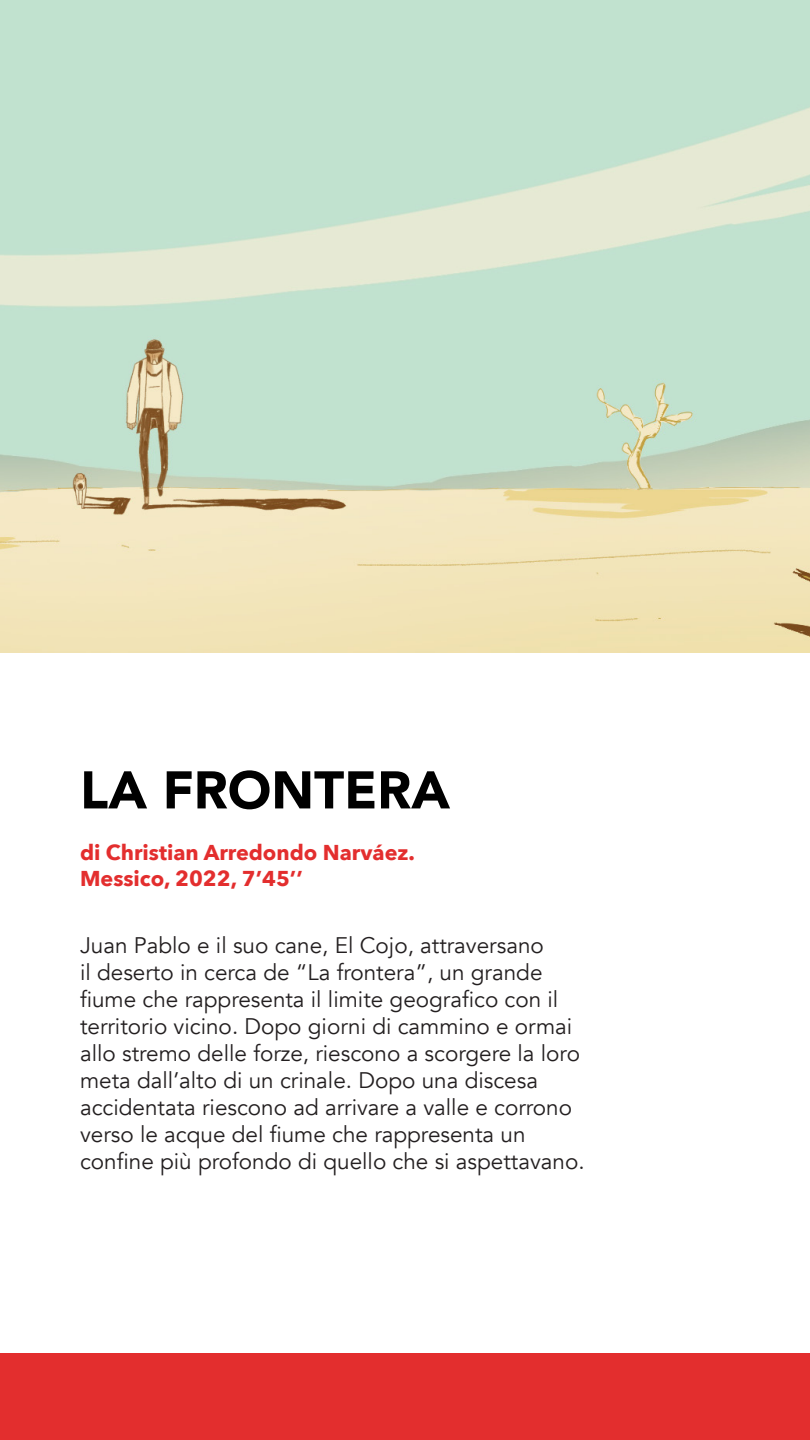
<style>
.page{position:relative;width:810px;height:1440px;background:#fff}
.page>*{position:absolute;margin:0;border:0;box-sizing:border-box;transform-origin:0 0}
.t1{font:900 52.43px "Avenir";color:#000}
.t2{font:22.5px/27px "Avenir";color:#231f20}
.t3{font:700 21.45px "Avenir Next";color:#e32e2e}
</style>
<div class="page">
<img style="left:0;top:0;width:810px;height:652px">
<div style="left:0;top:1353px;width:810px;height:87px;background:#e32e2e"></div>
<p class="t1" style="left:80px;top:745px;width:372px">LA FRONTERA</p>
<p class="t3" style="left:80px;top:834px;width:336px">di Christian Arredondo Narváez.</p>
<p class="t3" style="left:80px;top:860px;width:224px">Messico, 2022, 7’45’’</p>
<p class="t2" style="left:80px;top:932px;width:506px">Juan Pablo e il suo cane, El Cojo, attraversano<br>il deserto in cerca de “La frontera”, un grande fiume che rappresenta il limite geografico con il territorio vicino. Dopo giorni di cammino e ormai allo stremo delle forze, riescono a scorgere la loro meta dall’alto di un crinale. Dopo una discesa accidentata riescono ad arrivare a valle e corrono verso le acque del fiume che rappresenta un confine più profondo di quello che si aspettavano.</p>
</div>
